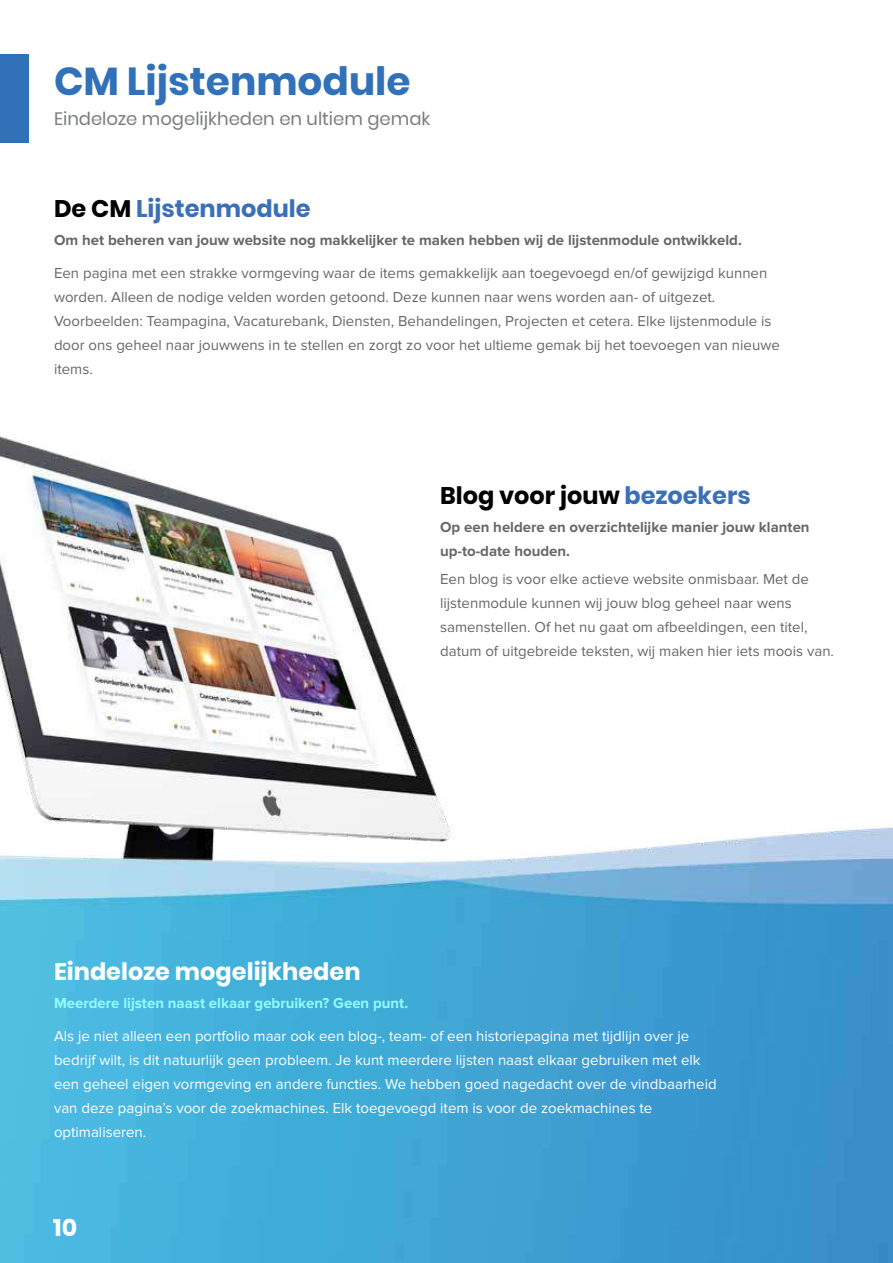
<style>
.page{position:relative;width:893px;height:1263px;background:#fff}
.page>*{position:absolute;margin:0;border:0;box-sizing:border-box;transform-origin:0 0}
.t1{font:700 39px "Poppins";color:#3171b8}
.t2{font:700 24px "Poppins";color:#fff}
.t3{font:700 24px "Poppins";color:#020203}
.t4{font:700 24px "Poppins";color:#3b70b7}
.t5{font:18px "Poppins";color:#7b7c7d}
.t6{font:15px/24px "Proxima Nova";color:#666766}
.t7{font:15px/24px "Proxima Nova";color:#fff}
.t8{font:700 15px/24px "Proxima Nova";color:#666766}
.t9{font:700 15px "Proxima Nova";color:#95fbff}
.s1{color:#020203}
.s2{color:#3b70b7}
</style>
<div class="page">
<div style="left:0;top:54px;width:29px;height:89px;background:#3171b8"></div>
<img style="left:0;top:436px;width:446px;height:384px">
<img style="left:0;top:820px;width:893px;height:443px">
<h1 class="t1" style="left:54px;top:59px;width:358px">CM Lijstenmodule</h1>
<p class="t5" style="left:54px;top:108px;width:378px">Eindeloze mogelijkheden en ultiem gemak</p>
<h2 class="t4" style="left:54px;top:194px;width:258px"><span class="s1">De CM</span> Lijstenmodule</h2>
<p class="t8" style="left:54px;top:228px;width:689px">Om het beheren van jouw website nog makkelijker te maken hebben wij de lijstenmodule ontwikkeld.</p>
<p class="t6" style="left:54px;top:261px;width:727px">Een pagina met een strakke vormgeving waar de items gemakkelijk aan toegevoegd en/of gewijzigd kunnen worden. Alleen de nodige velden worden getoond. Deze kunnen naar wens worden aan- of uitgezet.<br>Voorbeelden: Teampagina, Vacaturebank, Diensten, Behandelingen, Projecten et cetera. Elke lijstenmodule is door ons geheel naar jouwwens in te stellen en zorgt zo voor het ultieme gemak bij het toevoegen van nieuwe items.</p>
<h2 class="t3" style="left:440px;top:482px;width:312px">Blog voor jouw <span class="s2">bezoekers</span></h2>
<p class="t8" style="left:440px;top:515px;width:371px">Op een heldere en overzichtelijke manier jouw klanten up-to-date houden.</p>
<p class="t6" style="left:440px;top:568px;width:395px">Een blog is voor elke actieve website onmisbaar. Met de lijstenmodule kunnen wij jouw blog geheel naar wens samenstellen. Of het nu gaat om afbeeldingen, een titel, datum of uitgebreide teksten, wij maken hier iets moois van.</p>
<h2 class="t2" style="left:54px;top:958px;width:308px">Eindeloze mogelijkheden</h2>
<p class="t9" style="left:54px;top:995px;width:356px">Meerdere lijsten naast elkaar gebruiken? Geen punt.</p>
<p class="t7" style="left:54px;top:1024px;width:664px">Als je niet alleen een portfolio maar ook een blog-, team- of een historiepagina met tijdlijn over je bedrijf wilt, is dit natuurlijk geen probleem. Je kunt meerdere lijsten naast elkaar gebruiken met elk een geheel eigen vormgeving en andere functies. We hebben goed nagedacht over de vindbaarheid van deze pagina’s voor de zoekmachines. Elk toegevoegd item is voor de zoekmachines te optimaliseren.</p>
<h2 class="t2" style="left:53px;top:1213px;width:25px">10</h2>
</div>
